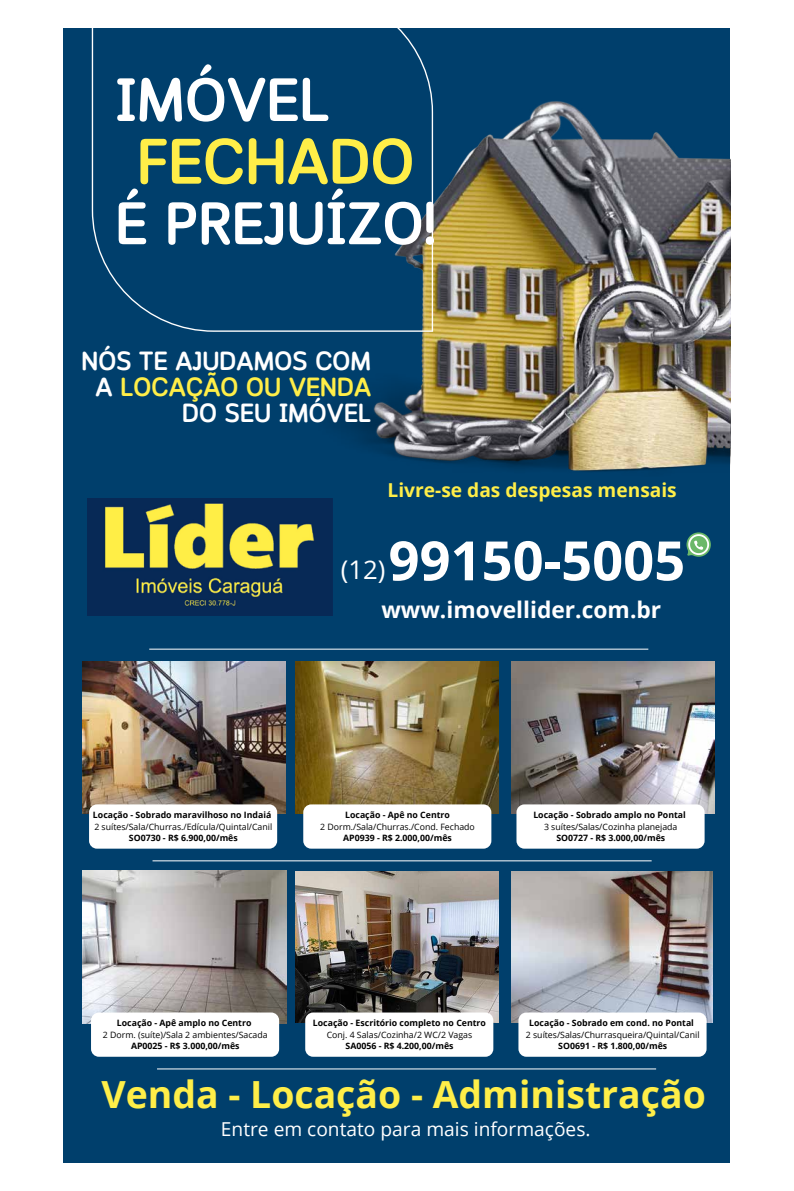
<style>
.page{position:relative;width:794px;height:1191px;background:#fff}
.page>*{position:absolute;margin:0;border:0;box-sizing:border-box;transform-origin:0 0}
.t1{font:600 64.1px "Cloud Soft";letter-spacing:-.02em;color:#ffee48}
.t2{font:600 60.9px "Cloud Soft";letter-spacing:-.02em;color:#fff}
.t3{font:600 59.9px "Cloud Soft";letter-spacing:-.02em;color:#fff}
.t4{font:700 54.3px "Open Sans";color:#fff}
.t5{font:700 37.4px "Open Sans";color:#ffee48}
.t6{font:600 26.2px/26px "Cloud Soft";letter-spacing:-.02em;color:#fff;text-align:right}
.t7{font:700 22.8px "Open Sans";color:#fff}
.t8{font:19.2px "Open Sans";color:#fff}
.t9{font:700 19.2px "Open Sans";color:#ffee48}
.t10{font:700 8.8px "Open Sans";color:#000}
.t11{font:8.8px "Open Sans";color:#000}
.s1{color:#ffee48}
.s2{font-weight:400;font-size:25.7px}
</style>
<div class="page">
<div style="left:64px;top:28px;width:666px;height:1134px;background:#003f6c"></div>
<hr style="left:152px;top:860px;width:499px;height:1px;background:#fff">
<hr style="left:157px;top:1068px;width:499px;height:1px;background:#fff">
<hr style="left:149px;top:649px;width:499px;height:1px;background:#fff">
<img style="left:341px;top:101px;width:389px;height:371px">
<svg style="left:92px;top:28px;width:341px;height:304px"></svg>
<img style="left:83px;top:661px;width:202px;height:153px">
<div style="left:89px;top:804px;width:188px;height:44px;background:#fff"></div>
<img style="left:511px;top:661px;width:203px;height:153px">
<div style="left:516px;top:804px;width:188px;height:44px;background:#fff"></div>
<img style="left:83px;top:870px;width:203px;height:153px">
<div style="left:91px;top:1012px;width:188px;height:44px;background:#fff"></div>
<img style="left:296px;top:661px;width:203px;height:153px">
<div style="left:303px;top:804px;width:188px;height:44px;background:#fff"></div>
<img style="left:296px;top:871px;width:203px;height:151px">
<div style="left:305px;top:1012px;width:188px;height:44px;background:#fff"></div>
<img style="left:511px;top:871px;width:202px;height:151px">
<div style="left:518px;top:1012px;width:188px;height:44px;background:#fff"></div>
<img style="left:88px;top:498px;width:244px;height:117px">
<svg style="left:686px;top:532px;width:25px;height:25px"></svg>
<h2 class="t2" style="left:115px;top:66px;width:217px">IMÓVEL</h2>
<h1 class="t1" style="left:136px;top:126px;width:280px">FECHADO</h1>
<h3 class="t3" style="left:115px;top:191px;width:323px">É PREJUÍZO!</h3>
<h3 class="t6" style="left:81px;top:351px;width:292px">NÓS TE AJUDAMOS COM<br>A <span class="s1">LOCAÇÃO OU VENDA<br></span>DO SEU IMÓVEL</h3>
<h3 class="t9" style="left:387px;top:476px;width:291px">Livre-se das despesas mensais</h3>
<h3 class="t4" style="left:341px;top:522px;width:346px"><span class="s2">(12)</span>99150-5005</h3>
<h3 class="t7" style="left:381px;top:594px;width:281px">www.imovellider.com.br</h3>
<p class="t10" style="left:93px;top:808px;width:180px">Locação - Sobrado maravilhoso no Indaiá</p>
<p class="t11" style="left:94px;top:820px;width:179px">2 suítes/Sala/Churras./Edícula/Quintal/Canil</p>
<p class="t10" style="left:129px;top:832px;width:110px">SO0730 - R$ 6.900,00/mês</p>
<p class="t10" style="left:345px;top:808px;width:106px">Locação - Apê no Centro</p>
<p class="t11" style="left:320px;top:820px;width:156px">2 Dorm./Sala/Churras./Cond. Fechado</p>
<p class="t10" style="left:343px;top:832px;width:110px">AP0939 - R$ 2.000,00/mês</p>
<p class="t10" style="left:533px;top:808px;width:154px">Locação - Sobrado amplo no Pontal</p>
<p class="t11" style="left:544px;top:820px;width:135px">3 suítes/Salas/Cozinha planejada</p>
<p class="t10" style="left:556px;top:832px;width:110px">SO0727 - R$ 3.000,00/mês</p>
<p class="t10" style="left:117px;top:1016px;width:136px">Locação - Apê amplo no Centro</p>
<p class="t11" style="left:103px;top:1028px;width:166px">2 Dorm. (suíte)/Sala 2 ambientes/Sacada</p>
<p class="t10" style="left:131px;top:1040px;width:110px">AP0025 - R$ 3.000,00/mês</p>
<p class="t10" style="left:313px;top:1016px;width:174px">Locação - Escritório completo no Centro</p>
<p class="t11" style="left:327px;top:1028px;width:147px">Conj. 4 Salas/Cozinha/2 WC/2 Vagas</p>
<p class="t10" style="left:345px;top:1040px;width:109px">SA0056 - R$ 4.200,00/mês</p>
<p class="t10" style="left:529px;top:1016px;width:166px">Locação - Sobrado em cond. no Pontal</p>
<p class="t11" style="left:526px;top:1028px;width:175px">2 suítes/Salas/Churrasqueira/Quintal/Canil</p>
<p class="t10" style="left:558px;top:1040px;width:110px">SO0691 - R$ 1.800,00/mês</p>
<h3 class="t5" style="left:101px;top:1068px;width:606px">Venda - Locação - Administração</h3>
<h3 class="t8" style="left:221px;top:1116px;width:371px">Entre em contato para mais informações.</h3>
</div>
